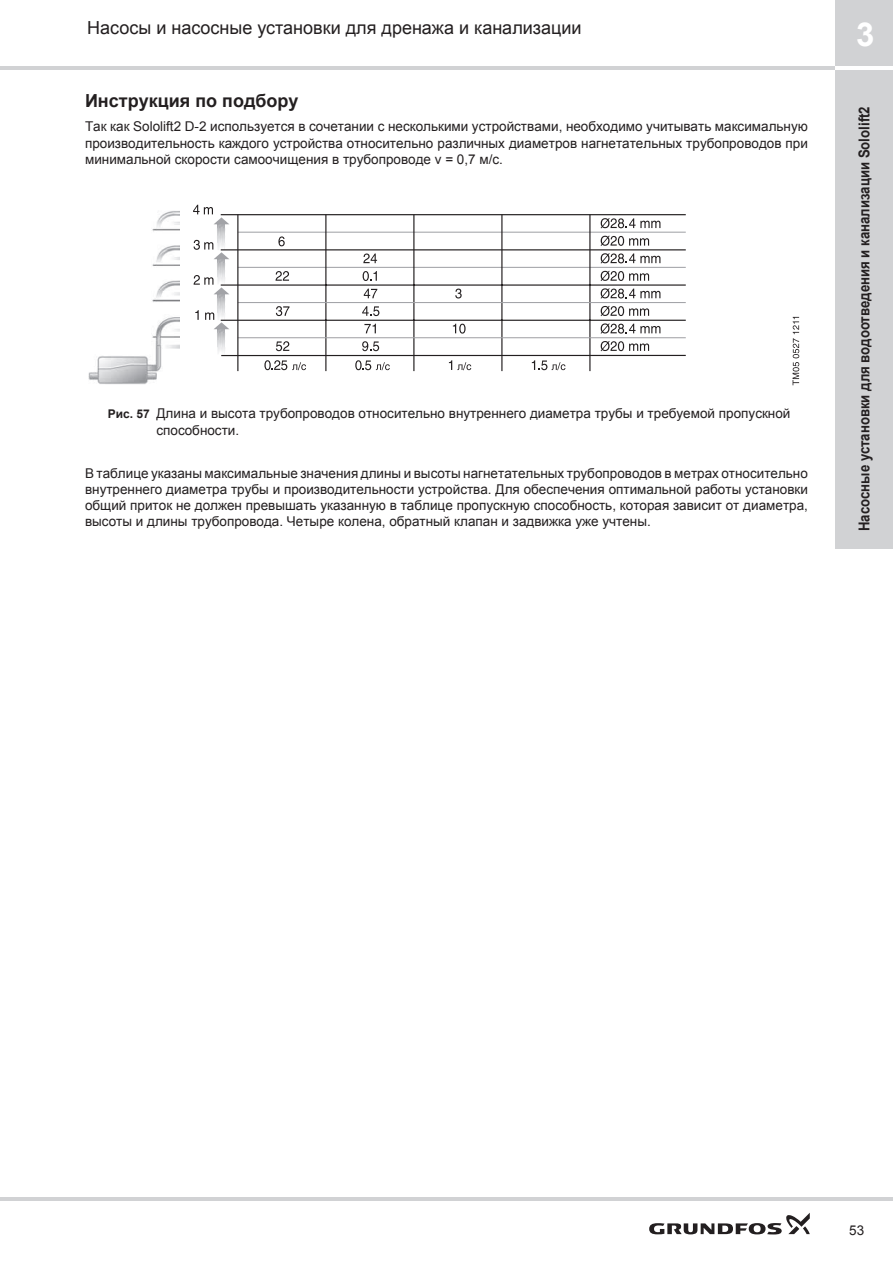
<style>
.page{position:relative;width:893px;height:1263px;background:#fff}
.page>*{position:absolute;margin:0;border:0;box-sizing:border-box;transform-origin:0 0}
.t1{font:700 33px "Arial";color:#fff}
.t2{font:18px "Arial";color:#231f20}
.t3{font:700 18px "Arial";color:#231f20}
.t4{font:700 15px "Arial";color:#231f20;scale:.88 1}
.t5{font:13.5px/16.2px "Arial";color:#231f20;text-align:justify}
.s1{font-weight:700;font-size:12px}
</style>
<div class="page">
<hr style="left:0;top:67px;width:893px;height:3px;background:#d1d2d4">
<div style="left:836px;top:0;width:57px;height:549px;background:#d1d2d4"></div>
<hr style="left:836px;top:67px;width:57px;height:3px;background:#fff">
<hr style="left:0;top:1198px;width:893px;height:3px;background:#d1d2d4">
<svg style="left:649px;top:1213px;width:161px;height:21px"></svg>
<svg style="left:793px;top:317px;width:6px;height:68px"></svg>
<svg style="left:193px;top:205px;width:36px;height:150px"></svg>
<hr style="left:221px;top:355px;width:465px;height:1px;background:#231f20">
<hr style="left:221px;top:249px;width:465px;height:1px;background:#231f20">
<hr style="left:221px;top:214px;width:465px;height:1px;background:#231f20">
<hr style="left:238px;top:232px;width:448px;height:1px;background:#a2a3a7">
<hr style="left:238px;top:267px;width:448px;height:1px;background:#a2a3a7">
<hr style="left:221px;top:320px;width:465px;height:1px;background:#231f20">
<hr style="left:325px;top:215px;width:1px;height:156px;background:#231f20">
<hr style="left:413px;top:215px;width:1px;height:156px;background:#231f20">
<hr style="left:501px;top:215px;width:1px;height:156px;background:#231f20">
<hr style="left:589px;top:215px;width:1px;height:156px;background:#231f20">
<hr style="left:221px;top:284px;width:465px;height:2px;background:#231f20">
<hr style="left:238px;top:302px;width:448px;height:1px;background:#a2a3a7">
<hr style="left:238px;top:337px;width:448px;height:1px;background:#a2a3a7">
<hr style="left:237px;top:215px;width:1px;height:156px;background:#231f20">
<svg style="left:363px;top:253px;width:14px;height:10px"></svg>
<svg style="left:363px;top:271px;width:14px;height:10px"></svg>
<svg style="left:364px;top:289px;width:13px;height:9px"></svg>
<svg style="left:362px;top:306px;width:17px;height:10px"></svg>
<svg style="left:364px;top:324px;width:12px;height:9px"></svg>
<svg style="left:362px;top:341px;width:17px;height:10px"></svg>
<svg style="left:276px;top:271px;width:13px;height:10px"></svg>
<svg style="left:278px;top:236px;width:7px;height:10px"></svg>
<svg style="left:276px;top:306px;width:13px;height:10px"></svg>
<svg style="left:276px;top:341px;width:13px;height:10px"></svg>
<svg style="left:455px;top:289px;width:7px;height:9px"></svg>
<svg style="left:453px;top:324px;width:13px;height:10px"></svg>
<svg style="left:601px;top:253px;width:59px;height:11px"></svg>
<svg style="left:601px;top:271px;width:48px;height:10px"></svg>
<svg style="left:601px;top:288px;width:59px;height:11px"></svg>
<svg style="left:601px;top:306px;width:48px;height:10px"></svg>
<svg style="left:601px;top:323px;width:59px;height:11px"></svg>
<svg style="left:601px;top:341px;width:48px;height:10px"></svg>
<svg style="left:601px;top:218px;width:59px;height:10px"></svg>
<svg style="left:601px;top:235px;width:48px;height:11px"></svg>
<img style="left:88px;top:211px;width:92px;height:173px">
<svg style="left:264px;top:360px;width:42px;height:10px"></svg>
<svg style="left:355px;top:360px;width:35px;height:10px"></svg>
<svg style="left:449px;top:360px;width:22px;height:10px"></svg>
<svg style="left:532px;top:360px;width:33px;height:10px"></svg>
<h2 class="t2" style="left:87px;top:16px;width:496px">Насосы и насосные установки для дренажа и канализации</h2>
<h2 class="t3" style="left:85px;top:88px;width:215px">Инструкция по подбору</h2>
<p class="t5" style="left:85px;top:119px;width:724px">Так как Sololift2 D-2 используется в сочетании с несколькими устройствами, необходимо учитывать максимальную производительность каждого устройства относительно различных диаметров нагнетательных трубопроводов при минимальной скорости самоочищения в трубопроводе v = 0,7 м/с.</p>
<p class="t5" style="left:156px;top:406px;width:635px;text-indent:-49px"><span class="s1">Рис. 57</span> Длина и высота трубопроводов относительно внутреннего диаметра трубы и требуемой пропускной способности.</p>
<p class="t5" style="left:85px;top:465px;width:724px">В таблице указаны максимальные значения длины и высоты нагнетательных трубопроводов в метрах относительно внутреннего диаметра трубы и производительности устройства. Для обеспечения оптимальной работы установки общий приток не должен превышать указанную в таблице пропускную способность, которая зависит от диаметра, высоты и длины трубопровода. Четыре колена, обратный клапан и задвижка уже учтены.</p>
<h1 class="t1" style="left:856px;top:12px;width:20px">3</h1>
<p class="t4" style="left:854px;top:531px;width:484px;rotate:-90deg">Насосные установки для водоотведения и канализации Sololift2</p>
<p class="t5" style="left:849px;top:1222px;width:17px">53</p>
</div>
